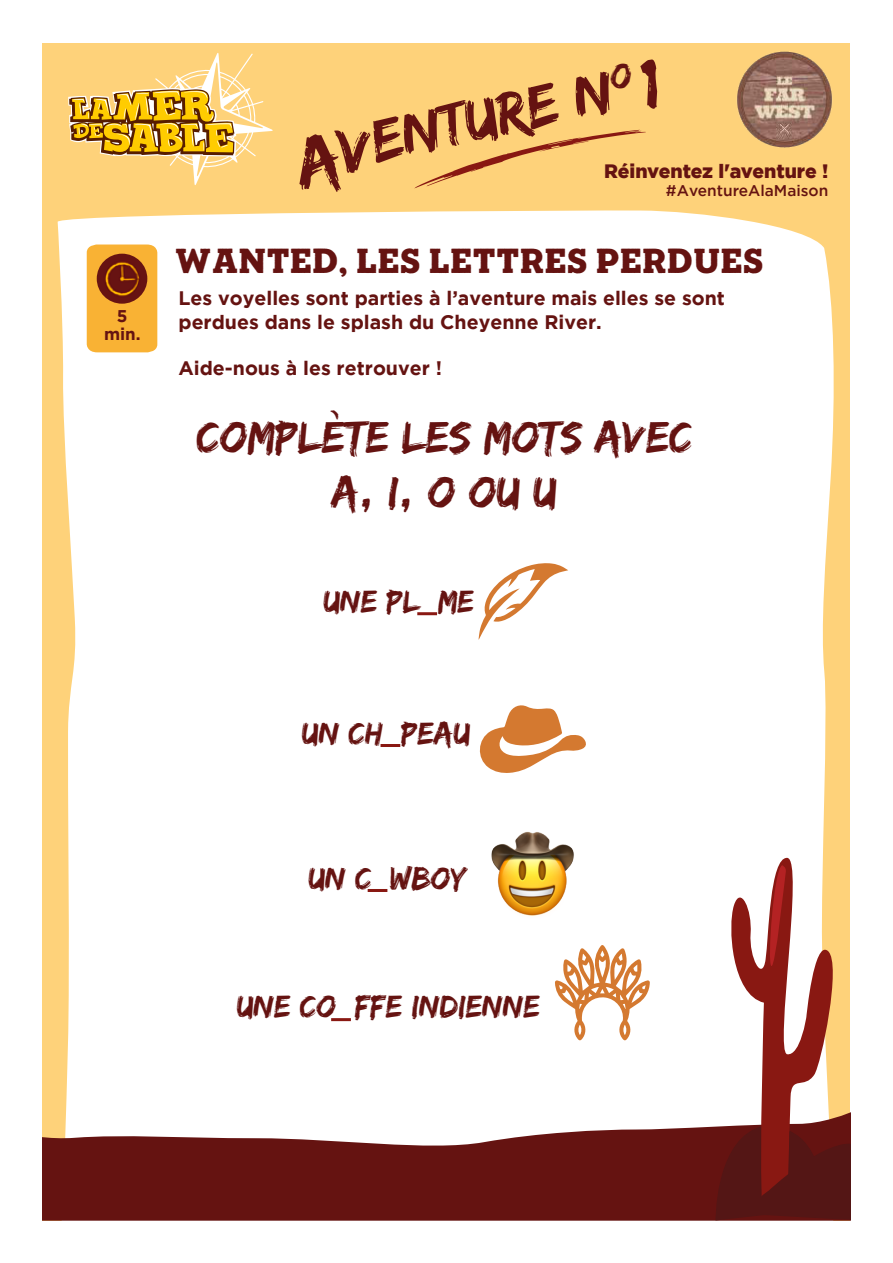
<style>
.page{position:relative;width:893px;height:1263px;background:#fff}
.page>*{position:absolute;margin:0;border:0;box-sizing:border-box;transform-origin:0 0}
.t1{font:62.55px "Edo SZ";color:#651311}
.t2{font:46.2px/55.5px "Edo SZ";color:#651311;text-align:center}
.t3{font:900 33px "Sonder Slab";color:#651311}
.t4{font:32.85px "Edo SZ";color:#651311}
.t5{font:700 19.5px/23.4px "Gotham";color:#651311}
.t6{font:900 19.35px "Gotham";letter-spacing:-.005em;color:#651311}
.t7{font:700 16.95px "Gotham";color:#651311}
.t8{font:500 15.45px "Gotham";color:#651311}
.s1{font-size:73.35px}
.s2{font-size:67.05px}
.s3{font-size:55.95px}
</style>
<div class="page">
<div style="left:42px;top:43px;width:808px;height:1177px;background:#fed27a"></div>
<div style="left:57px;top:210px;width:777px;height:879px;background:#fff"></div>
<svg style="left:42px;top:1089px;width:673px;height:131px;background:#9d6966"></svg>
<svg style="left:715px;top:857px;width:135px;height:363px;background:#ba887b"></svg>
<svg style="left:68px;top:53px;width:205px;height:132px"></svg>
<img style="left:736px;top:51px;width:97px;height:97px">
<div style="left:87px;top:244px;width:70px;height:108px;background:#f9b234"></div>
<img style="left:97px;top:254px;width:50px;height:50px;border-radius:25px">
<svg style="left:415px;top:130px;width:231px;height:58px"></svg>
<svg style="left:479px;top:563px;width:89px;height:76px;background:#f6e3d4"></svg>
<svg style="left:476px;top:703px;width:111px;height:70px;background:#eabf9d"></svg>
<svg style="left:555px;top:945px;width:95px;height:96px;background:#efceb4"></svg>
<img style="left:488px;top:831px;width:89px;height:88px">
<hr style="left:417px;top:612px;width:20px;height:3px;background:#891812">
<hr style="left:381px;top:744px;width:19px;height:3px;background:#891812">
<hr style="left:368px;top:889px;width:19px;height:3px;background:#891812">
<hr style="left:331px;top:1018px;width:20px;height:3px;background:#891812">
<p class="t7" style="left:117px;top:305px;width:12px">5</p>
<p class="t7" style="left:104px;top:323px;width:38px">min.</p>
<h1 class="t1" style="left:289px;top:122px;width:347px;rotate:-12deg"><span class="s1">A</span><span class="s2">V</span>EN<span class="s3">T</span>URE N<sup>O</sup></h1>
<p class="t6" style="left:604px;top:158px;width:226px">Réinventez l'aventure !</p>
<p class="t8" style="left:666px;top:181px;width:164px">#AventureAlaMaison</p>
<h3 class="t3" style="left:175px;top:246px;width:590px">WANTED, LES LETTRES PERDUES</h3>
<p class="t5" style="left:178px;top:286px;width:548px">Les voyelles sont parties à l’aventure mais elles se sont perdues dans le splash du Cheyenne River.</p>
<p class="t5" style="left:178px;top:357px;width:265px">Aide-nous à les retrouver !</p>
<h2 class="t2" style="left:196px;top:408px;width:497px">COMPLÈTE LES MOTS AVEC<br>A, I, O OU U</h2>
<h3 class="t4" style="left:323px;top:582px;width:152px">UNE PL ME</h3>
<h3 class="t4" style="left:302px;top:714px;width:170px">UN CH PEAU</h3>
<h3 class="t4" style="left:309px;top:859px;width:160px">UN C WBOY</h3>
<h3 class="t4" style="left:237px;top:987px;width:305px">UNE CO FFE INDIENNE</h3>
</div>
